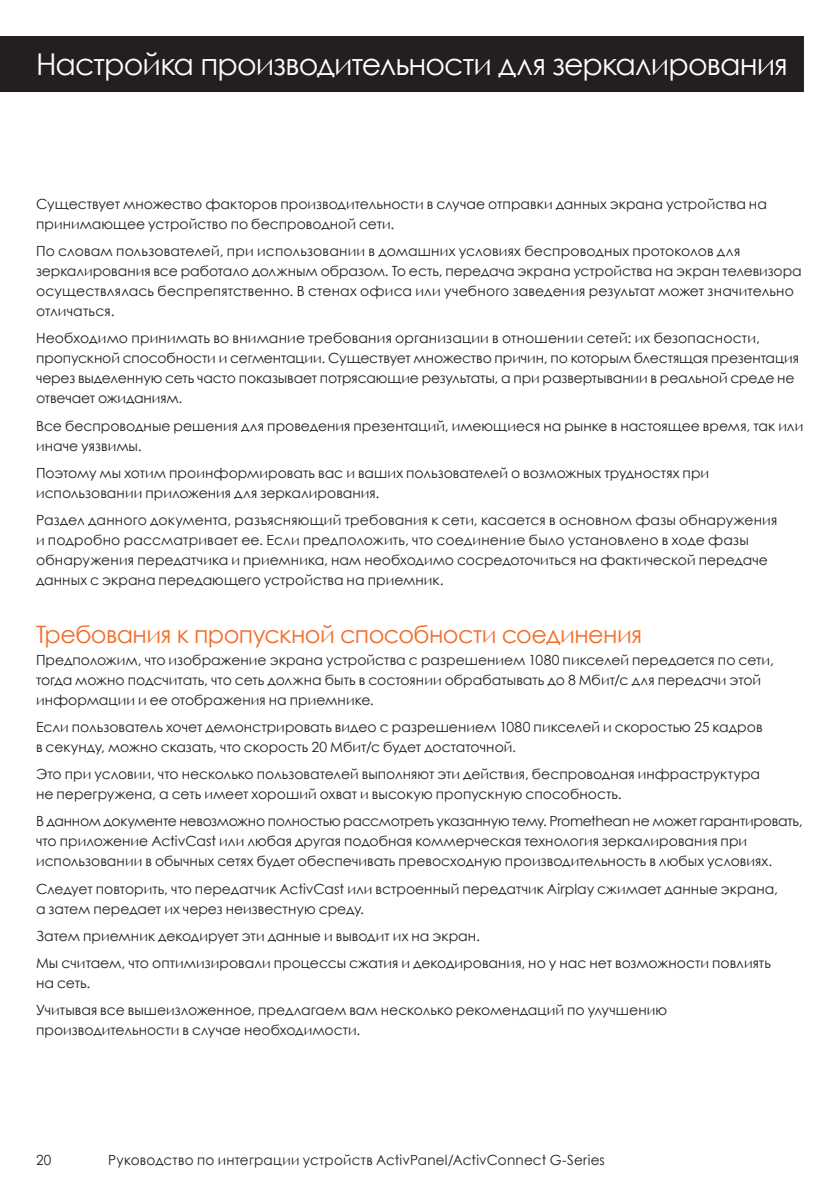
<style>
.page{position:relative;width:840px;height:1191px;background:#fff}
.page>*{position:absolute;margin:0;border:0;box-sizing:border-box;transform-origin:0 0}
.Page_Header{font:30px "Century Gothic";letter-spacing:-.03em;color:#fff}
.Subhead{font:24px "Century Gothic";letter-spacing:-.02em;color:#f36e28}
.Body_Copy{font:14px/20px "Century Gothic";color:#231f20}
</style>
<div class="page">
<div style="left:1px;top:37px;width:801px;height:54px;background:#231f20"></div>
<div style="left:0;top:36px;width:803px;height:56px;border:2px solid #231f20"></div>
<p class="Page_Header" style="left:36px;top:43px;width:753px">Настройка производительности для зеркалирования</p>
<p class="Body_Copy" style="left:36px;top:194px;width:732px">Существует множество факторов производительности в случае отправки данных экрана устройства на принимающее устройство по беспроводной сети.</p>
<p class="Body_Copy" style="left:36px;top:241px;width:766px">По словам пользователей, при использовании в домашних условиях беспроводных протоколов для зеркалирования все работало должным образом. То есть, передача экрана устройства на экран телевизора осуществлялась беспрепятственно. В стенах офиса или учебного заведения результат может значительно отличаться.</p>
<p class="Body_Copy" style="left:36px;top:328px;width:764px">Необходимо принимать во внимание требования организации в отношении сетей: их безопасности, пропускной способности и сегментации. Существует множество причин, по которым блестящая презентация через выделенную сеть часто показывает потрясающие результаты, а при развертывании в реальной среде не отвечает ожиданиям.</p>
<p class="Body_Copy" style="left:36px;top:415px;width:768px">Все беспроводные решения для проведения презентаций, имеющиеся на рынке в настоящее время, так или иначе уязвимы.</p>
<p class="Body_Copy" style="left:36px;top:462px;width:674px">Поэтому мы хотим проинформировать вас и ваших пользователей о возможных трудностях при использовании приложения для зеркалирования.</p>
<p class="Body_Copy" style="left:36px;top:510px;width:742px">Раздел данного документа, разъясняющий требования к сети, касается в основном фазы обнаружения и подробно рассматривает ее. Если предположить, что соединение было установлено в ходе фазы обнаружения передатчика и приемника, нам необходимо сосредоточиться на фактической передаче данных с экрана передающего устройства на приемник.</p>
<p class="Subhead" style="left:36px;top:617px;width:607px">Требования к пропускной способности соединения</p>
<p class="Body_Copy" style="left:36px;top:649px;width:739px">Предположим, что изображение экрана устройства с разрешением 1080 пикселей передается по сети, тогда можно подсчитать, что сеть должна быть в состоянии обрабатывать до 8 Мбит/с для передачи этой информации и ее отображения на приемнике.</p>
<p class="Body_Copy" style="left:36px;top:716px;width:727px">Если пользователь хочет демонстрировать видео с разрешением 1080 пикселей и скоростью 25 кадров в секунду, можно сказать, что скорость 20 Мбит/с будет достаточной.</p>
<p class="Body_Copy" style="left:36px;top:764px;width:725px">Это при условии, что несколько пользователей выполняют эти действия, беспроводная инфраструктура не перегружена, а сеть имеет хороший охват и высокую пропускную способность.</p>
<p class="Body_Copy" style="left:36px;top:811px;width:767px">В данном документе невозможно полностью рассмотреть указанную тему. Promethean не может гарантировать, что приложение ActivCast или любая другая подобная коммерческая технология зеркалирования при использовании в обычных сетях будет обеспечивать превосходную производительность в любых условиях.</p>
<p class="Body_Copy" style="left:36px;top:878px;width:743px">Следует повторить, что передатчик ActivCast или встроенный передатчик Airplay сжимает данные экрана, а затем передает их через неизвестную среду.</p>
<p class="Body_Copy" style="left:36px;top:925px;width:445px">Затем приемник декодирует эти данные и выводит их на экран.</p>
<p class="Body_Copy" style="left:36px;top:952px;width:736px">Мы считаем, что оптимизировали процессы сжатия и декодирования, но у нас нет возможности повлиять на сеть.</p>
<p class="Body_Copy" style="left:36px;top:1000px;width:632px">Учитывая все вышеизложенное, предлагаем вам несколько рекомендаций по улучшению производительности в случае необходимости.</p>
<p class="Body_Copy" style="left:36px;top:1150px;width:17px">20</p>
<p class="Body_Copy" style="left:108px;top:1150px;width:498px">Руководство по интеграции устройств ActivPanel/ActivConnect G-Series</p>
</div>
